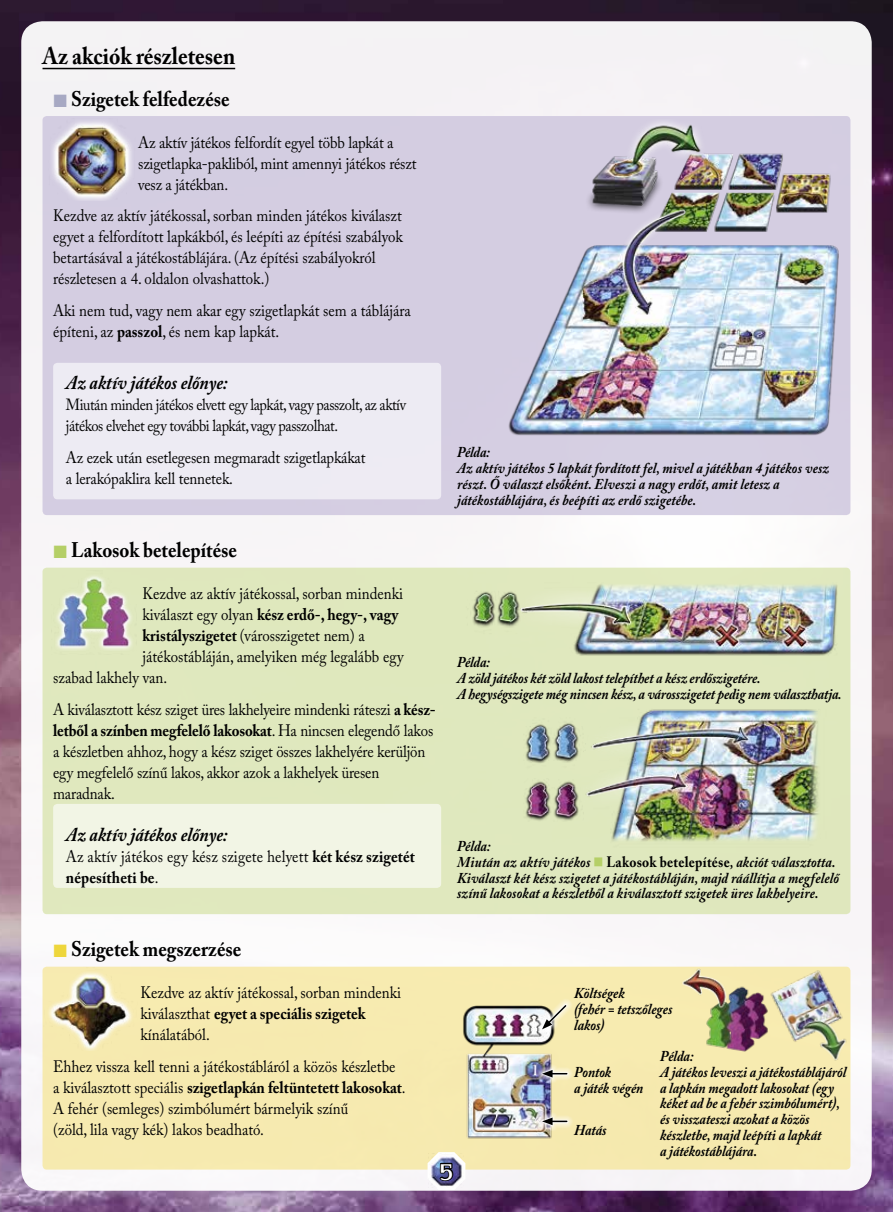
<style>
.page{position:relative;width:893px;height:1212px;background:#fff}
.page>*{position:absolute;margin:0;border:0;box-sizing:border-box;transform-origin:0 0}
.t1{font:700 24px "Adobe Caslon Pro";color:#000;scale:.9 1}
.t2{font:700 21px "Adobe Caslon Pro";color:#000;scale:.9 1}
.t3{font:21px "Amerika";color:#fff;scale:1.2 1}
.t4{font:italic 700 19.5px "Adobe Caslon Pro";color:#000;scale:.9 1}
.t5{font:16.5px/21px "Adobe Caslon Pro";color:#000;scale:.9 1}
.t6{font:700 16.5px "Adobe Caslon Pro";color:#000;scale:.9 1}
.t7{font:16.2px/21px "Adobe Caslon Pro";letter-spacing:-.03em;color:#000;scale:.9 1}
.t8{font:italic 700 15px/15.8px "Adobe Caslon Pro";color:#000;scale:.9 1}
.s1{font-weight:700}
.s2{font-weight:400}
.s3{font-style:normal}
</style>
<div class="page">
<img style="left:0;top:0;width:893px;height:1212px">
<div style="left:21px;top:21px;width:851px;height:1170px;background:#f7f5f7;border-radius:21px"></div>
<div style="left:43px;top:568px;width:807px;height:346px;background:#dfe8be;border-radius:4px"></div>
<div style="left:43px;top:116px;width:807px;height:399px;background:#d4cde1;border-radius:4px"></div>
<div style="left:53px;top:363px;width:388px;height:136px;background:#edebf3;border-radius:4px"></div>
<div style="left:53px;top:804px;width:388px;height:84px;background:#f2f5e5;border-radius:4px"></div>
<div style="left:43px;top:967px;width:807px;height:202px;background:#f6eab0;border-radius:4px"></div>
<img style="left:525px;top:709px;width:293px;height:132px">
<img style="left:52px;top:121px;width:80px;height:79px">
<img style="left:590px;top:120px;width:261px;height:76px">
<img style="left:56px;top:576px;width:76px;height:74px">
<img style="left:508px;top:196px;width:343px;height:253px">
<img style="left:472px;top:584px;width:366px;height:72px">
<img style="left:43px;top:966px;width:96px;height:84px">
<img style="left:463px;top:1006px;width:89px;height:133px">
<img style="left:772px;top:966px;width:79px;height:106px">
<img style="left:675px;top:966px;width:97px;height:86px">
<svg style="left:536px;top:1064px;width:36px;height:20px"></svg>
<svg style="left:542px;top:1070px;width:25px;height:7px"></svg>
<svg style="left:531px;top:1000px;width:40px;height:41px"></svg>
<svg style="left:536px;top:1111px;width:36px;height:20px"></svg>
<svg style="left:542px;top:1117px;width:25px;height:8px"></svg>
<svg style="left:428px;top:1152px;width:37px;height:34px"></svg>
<hr style="left:43px;top:68px;width:192px;height:1px;background:#000">
<h1 class="t1" style="left:43px;top:41px;width:216px">Az akciók részletesen</h1>
<p class="t2" style="left:71px;top:86px;width:178px">Szigetek felfedezése</p>
<p class="t5" style="left:138px;top:131px;width:311px">Az aktív játékos felfordít egyel több lapkát a szigetlapka-pakliból, mint amennyi játékos részt vesz a játékban.</p>
<p class="t5" style="left:53px;top:205px;width:390px">Kezdve az aktív játékossal, sorban minden játékos kiválaszt egyet a felfordított lapkákból, és leépíti az építési szabályok betartásával a játékostáblájára. (Az építési szabályokról részletesen a 4. oldalon olvashattok.)</p>
<p class="t5" style="left:53px;top:299px;width:399px">Aki nem tud, vagy nem akar egy szigetlapkát sem a táblájára építeni, az <span class="s1">passzol</span>, és nem kap lapkát.</p>
<p class="t4" style="left:66px;top:371px;width:181px">Az aktív játékos előnye:</p>
<p class="t7" style="left:66px;top:394px;width:379px">Miután minden játékos elvett egy lapkát, vagy passzolt, az aktív játékos elvehet egy további lapkát, vagy passzolhat.</p>
<p class="t5" style="left:66px;top:446px;width:334px">Az ezek után esetlegesen megmaradt szigetlapkákat a lerakópaklira kell tennetek.</p>
<p class="t2" style="left:71px;top:537px;width:186px">Lakosok betelepítése</p>
<p class="t5" style="left:142px;top:583px;width:291px">Kezdve az aktív játékossal, sorban mindenki</p>
<p class="t6" style="left:142px;top:605px;width:286px"><span class="s2">kiválaszt egy olyan</span> kész erdő-, hegy-, vagy</p>
<p class="t5" style="left:142px;top:625px;width:249px"><span class="s1">kristályszigetet</span> (városszigetet nem) a</p>
<p class="t5" style="left:142px;top:646px;width:292px">játékostábláján, amelyiken még legalább egy</p>
<p class="t5" style="left:53px;top:667px;width:128px">szabad lakhely van.</p>
<p class="t5" style="left:53px;top:698px;width:425px">A kiválasztott kész sziget üres lakhelyeire mindenki ráteszi <span class="s1">a kész&shy;letből a színben megfelelő lakosokat</span>. Ha nincsen elegendő lakos a készletben ahhoz, hogy a kész sziget összes lakhelyére kerüljön egy megfelelő színű lakos, akkor azok a lakhelyek üresen maradnak.</p>
<p class="t4" style="left:66px;top:822px;width:181px">Az aktív játékos előnye:</p>
<p class="t5" style="left:66px;top:845px;width:389px">Az aktív játékos egy kész szigete helyett <span class="s1">két kész szigetét népesítheti be</span>.</p>
<p class="t2" style="left:71px;top:936px;width:191px">Szigetek megszerzése</p>
<p class="t5" style="left:141px;top:982px;width:291px">Kezdve az aktív játékossal, sorban mindenki kiválaszthat <span class="s1">egyet a speciális szigetek </span>kínálatából.</p>
<p class="t5" style="left:53px;top:1055px;width:393px">Ehhez vissza kell tenni a játékostábláról a közös készletbe a kiválasztott speciális <span class="s1">szigetlapkán feltüntetett lakosokat</span>.<br>A fehér (semleges) szimbólumért bármelyik színű<br>(zöld, lila vagy kék) lakos beadható.</p>
<p class="t8" style="left:457px;top:444px;width:415px">Példa:<br>Az aktív játékos 5 lapkát fordított fel, mivel a játékban 4 játékos vesz részt. Ő választ elsőként. Elveszi a nagy erdőt, amit letesz a játékostáblájára, és beépíti az erdő szigetébe.</p>
<p class="t8" style="left:457px;top:654px;width:429px">Példa:<br>A zöld játékos két zöld lakost telepíthet a kész erdőszigetére.<br>A hegységszigete még nincsen kész, a városszigetet pedig nem választhatja.</p>
<p class="t8" style="left:457px;top:838px;width:426px">Példa:<br>Miután az aktív játékos <span class="s3">Lakosok betelepítése</span>, akciót választotta.<br>Kiválaszt két kész szigetet a játékostábláján, majd ráállítja a megfelelő színű lakosokat a készletből a kiválasztott szigetek üres lakhelyeire.</p>
<p class="t8" style="left:574px;top:985px;width:111px">Költségek<br>(fehér = tetszőleges lakos)</p>
<p class="t8" style="left:574px;top:1064px;width:78px">Pontok<br>a játék végén</p>
<p class="t8" style="left:574px;top:1121px;width:37px">Hatás</p>
<p class="t8" style="left:660px;top:1048px;width:208px">Példa:<br>A játékos leveszi a játékostáblájáról a lapkán megadott lakosokat (egy kéket ad be a fehér szimbólumért), és visszateszi azokat a közös készletbe, majd leépíti a lapkát<br>a játékostáblájára.</p>
<p class="t3" style="left:440px;top:1158px;width:12px">5</p>
</div>
